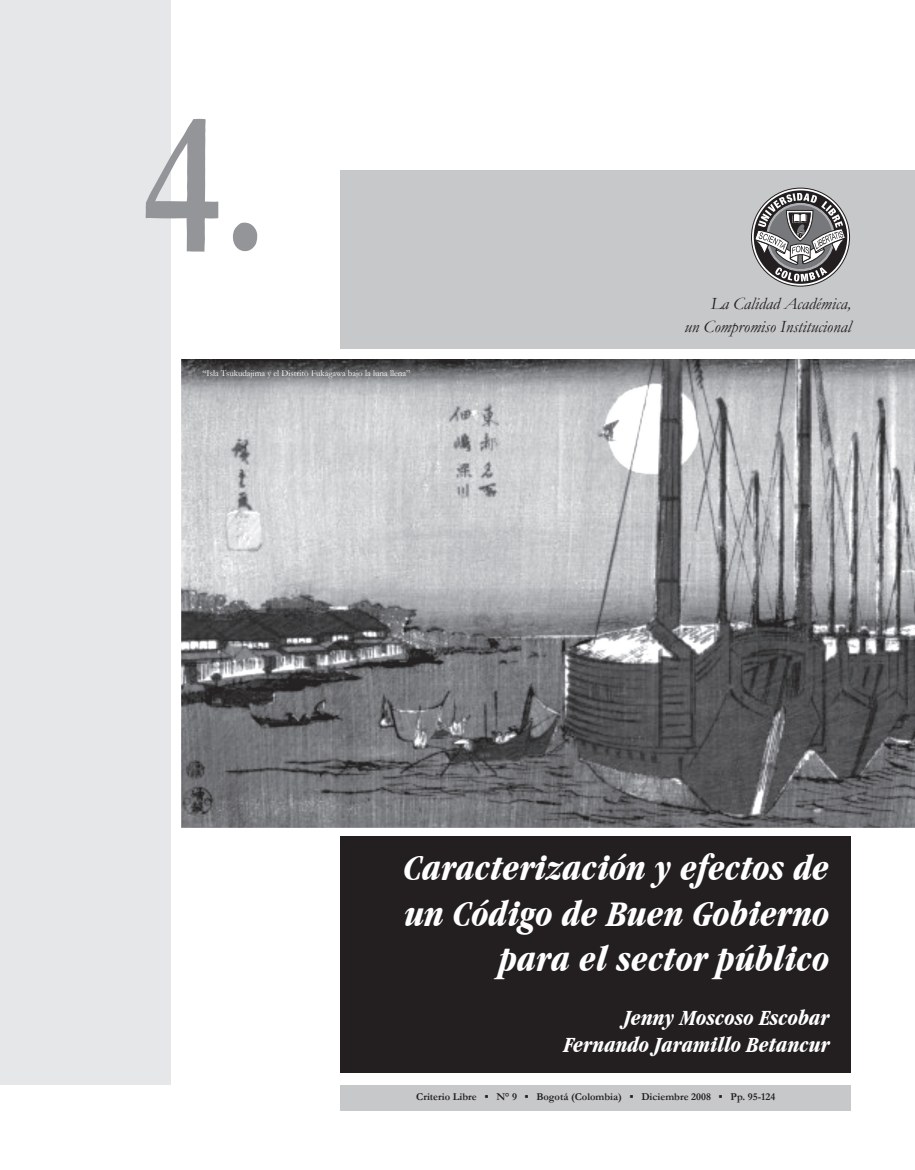
<style>
.page{position:relative;width:915px;height:1170px;background:#fff}
.page>*{position:absolute;margin:0;border:0;box-sizing:border-box;transform-origin:0 0}
.t1{font:700 202.5px "Garamond";color:#939598;scale:.85 1}
.t2{font:italic 700 condensed 37.5px/45px "Garamond IT Cby BT";color:#fff;text-align:right}
.t3{font:italic 700 condensed 22.5px/27px "Garamond IT Cby BT";color:#fff;text-align:right}
.t4{font:italic 17.25px/22.8px "Garamond";color:#231f20;text-align:right}
.t5{font:700 10.5px "Garamond";color:#231f20}
.t6{font:9px "Garamond";color:#fff}
</style>
<div class="page">
<img style="left:181px;top:359px;width:733px;height:468px">
<div style="left:0;top:0;width:170px;height:1084px;background:#e6e7e9"></div>
<div style="left:340px;top:170px;width:574px;height:178px;background:#c7c8ca"></div>
<svg style="left:753px;top:193px;width:93px;height:88px;background:#868586"></svg>
<div style="left:340px;top:836px;width:510px;height:235px;background:#231f20"></div>
<div style="left:340px;top:1084px;width:510px;height:26px;background:#c7c8ca"></div>
<h1 class="t1" style="left:141px;top:48px;width:149px">4.</h1>
<p class="t6" style="left:202px;top:367px;width:209px">“Isla Tsukudajima y el Distrito Fukagawa bajo la luna llena”</p>
<p class="t4" style="left:684px;top:292px;width:168px">La Calidad Académica,<br>un Compromiso Institucional</p>
<p class="t2" style="left:404px;top:845px;width:427px">Caracterización y efectos de un Código de Buen Gobierno para el sector público</p>
<p class="t3" style="left:564px;top:1003px;width:267px">Jenny Moscoso Escobar<br>Fernando Jaramillo Betancur</p>
<p class="t5" style="left:416px;top:1089px;width:360px">Criterio Libre ▪ N° 9 ▪ Bogotá (Colombia) ▪ Diciembre 2008 ▪ Pp. 95-124</p>
</div>
